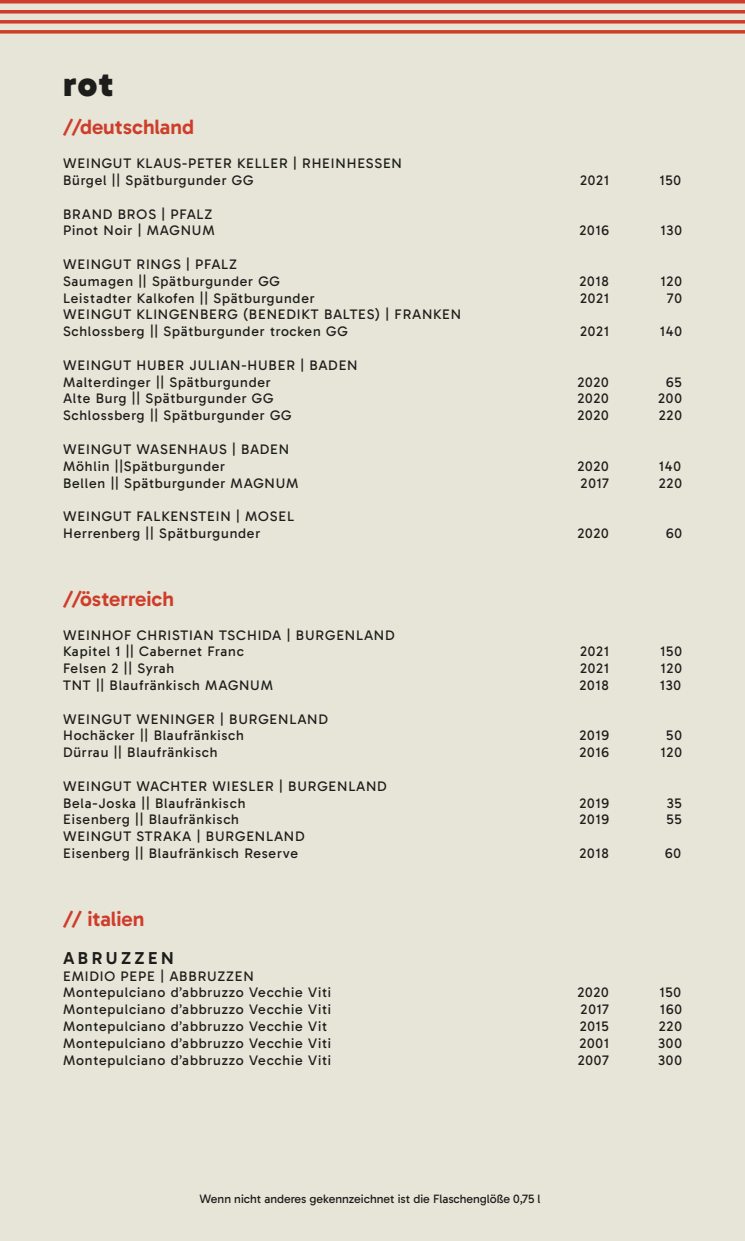
<style>
.page{position:relative;width:745px;height:1241px;background:#fff}
.page>*{position:absolute;margin:0;border:0;box-sizing:border-box;transform-origin:0 0}
.Gericht{font:900 35px "Gabarito";color:#1d1d1b}
.deutschland{font:600 21px "Gabarito";color:#ce3d2a}
.Gericht-2{font:600 17.5px "Gabarito";letter-spacing:.2em;color:#1d1d1b}
.Wein_3_Spaltig{font:14px "Gabarito";letter-spacing:.06em;color:#1d1d1b}
.t1{font:12.25px "Gabarito";color:#1d1d1b}
</style>
<div class="page">
<div style="left:0;top:0;width:744px;height:1240px;background:#e7e5d8"></div>
<hr style="left:0;top:0;width:744px;height:3px;background:#ce3d2a">
<svg style="left:0;top:10px;width:744px;height:4px;background:#d0513f"></svg>
<svg style="left:0;top:20px;width:744px;height:4px;background:#d1513f"></svg>
<svg style="left:0;top:30px;width:744px;height:4px;background:#d0513f"></svg>
<p class="Gericht" style="left:63px;top:61px;width:52px">rot</p>
<p class="deutschland" style="left:63px;top:114px;width:132px">//deutschland</p>
<p class="Wein_3_Spaltig" style="left:63px;top:155px;width:340px">WEINGUT KLAUS-PETER KELLER | RHEINHESSEN</p>
<p class="Wein_3_Spaltig" style="left:63px;top:171px;width:192px">Bürgel || Spätburgunder GG</p>
<p class="Wein_3_Spaltig" style="left:579px;top:171px;width:30px">2021</p>
<p class="Wein_3_Spaltig" style="left:659px;top:171px;width:23px">150</p>
<p class="Wein_3_Spaltig" style="left:63px;top:205px;width:151px">BRAND BROS | PFALZ</p>
<p class="Wein_3_Spaltig" style="left:63px;top:222px;width:153px">Pinot Noir | MAGNUM</p>
<p class="Wein_3_Spaltig" style="left:579px;top:222px;width:31px">2016</p>
<p class="Wein_3_Spaltig" style="left:660px;top:222px;width:23px">130</p>
<p class="Wein_3_Spaltig" style="left:63px;top:255px;width:175px">WEINGUT RINGS | PFALZ</p>
<p class="Wein_3_Spaltig" style="left:63px;top:272px;width:218px">Saumagen || Spätburgunder GG</p>
<p class="Wein_3_Spaltig" style="left:579px;top:272px;width:31px">2018</p>
<p class="Wein_3_Spaltig" style="left:660px;top:272px;width:23px">120</p>
<p class="Wein_3_Spaltig" style="left:63px;top:289px;width:253px">Leistadter Kalkofen || Spätburgunder</p>
<p class="Wein_3_Spaltig" style="left:579px;top:289px;width:30px">2021</p>
<p class="Wein_3_Spaltig" style="left:666px;top:289px;width:17px">70</p>
<p class="Wein_3_Spaltig" style="left:63px;top:306px;width:399px">WEINGUT KLINGENBERG (BENEDIKT BALTES) | FRANKEN</p>
<p class="Wein_3_Spaltig" style="left:63px;top:323px;width:286px">Schlossberg || Spätburgunder trocken GG</p>
<p class="Wein_3_Spaltig" style="left:579px;top:323px;width:30px">2021</p>
<p class="Wein_3_Spaltig" style="left:659px;top:323px;width:23px">140</p>
<p class="Wein_3_Spaltig" style="left:63px;top:356px;width:296px">WEINGUT HUBER JULIAN-HUBER | BADEN</p>
<p class="Wein_3_Spaltig" style="left:63px;top:373px;width:209px">Malterdinger || Spätburgunder</p>
<p class="Wein_3_Spaltig" style="left:577px;top:373px;width:33px">2020</p>
<p class="Wein_3_Spaltig" style="left:665px;top:373px;width:17px">65</p>
<p class="Wein_3_Spaltig" style="left:63px;top:390px;width:212px">Alte Burg || Spätburgunder GG</p>
<p class="Wein_3_Spaltig" style="left:577px;top:390px;width:33px">2020</p>
<p class="Wein_3_Spaltig" style="left:657px;top:390px;width:25px">200</p>
<p class="Wein_3_Spaltig" style="left:63px;top:407px;width:230px">Schlossberg || Spätburgunder GG</p>
<p class="Wein_3_Spaltig" style="left:577px;top:407px;width:33px">2020</p>
<p class="Wein_3_Spaltig" style="left:658px;top:407px;width:25px">220</p>
<p class="Wein_3_Spaltig" style="left:63px;top:440px;width:227px">WEINGUT WASENHAUS | BADEN</p>
<p class="Wein_3_Spaltig" style="left:63px;top:457px;width:163px">Möhlin ||Spätburgunder</p>
<p class="Wein_3_Spaltig" style="left:577px;top:457px;width:33px">2020</p>
<p class="Wein_3_Spaltig" style="left:658px;top:457px;width:23px">140</p>
<p class="Wein_3_Spaltig" style="left:63px;top:474px;width:237px">Bellen || Spätburgunder MAGNUM</p>
<p class="Wein_3_Spaltig" style="left:580px;top:474px;width:30px">2017</p>
<p class="Wein_3_Spaltig" style="left:658px;top:474px;width:25px">220</p>
<p class="Wein_3_Spaltig" style="left:63px;top:507px;width:232px">WEINGUT FALKENSTEIN | MOSEL</p>
<p class="Wein_3_Spaltig" style="left:63px;top:524px;width:198px">Herrenberg || Spätburgunder</p>
<p class="Wein_3_Spaltig" style="left:577px;top:524px;width:33px">2020</p>
<p class="Wein_3_Spaltig" style="left:665px;top:524px;width:17px">60</p>
<p class="deutschland" style="left:63px;top:585px;width:112px">//österreich</p>
<p class="Wein_3_Spaltig" style="left:63px;top:626px;width:333px">WEINHOF CHRISTIAN TSCHIDA | BURGENLAND</p>
<p class="Wein_3_Spaltig" style="left:63px;top:642px;width:182px">Kapitel 1 || Cabernet Franc</p>
<p class="Wein_3_Spaltig" style="left:579px;top:642px;width:30px">2021</p>
<p class="Wein_3_Spaltig" style="left:660px;top:642px;width:23px">150</p>
<p class="Wein_3_Spaltig" style="left:63px;top:659px;width:112px">Felsen 2 || Syrah</p>
<p class="Wein_3_Spaltig" style="left:579px;top:659px;width:30px">2021</p>
<p class="Wein_3_Spaltig" style="left:660px;top:659px;width:23px">120</p>
<p class="Wein_3_Spaltig" style="left:63px;top:676px;width:211px">TNT || Blaufränkisch MAGNUM</p>
<p class="Wein_3_Spaltig" style="left:579px;top:676px;width:31px">2018</p>
<p class="Wein_3_Spaltig" style="left:659px;top:676px;width:23px">130</p>
<p class="Wein_3_Spaltig" style="left:63px;top:710px;width:266px">WEINGUT WENINGER | BURGENLAND</p>
<p class="Wein_3_Spaltig" style="left:63px;top:726px;width:182px">Hochäcker || Blaufränkisch</p>
<p class="Wein_3_Spaltig" style="left:579px;top:726px;width:31px">2019</p>
<p class="Wein_3_Spaltig" style="left:665px;top:726px;width:17px">50</p>
<p class="Wein_3_Spaltig" style="left:63px;top:743px;width:156px">Dürrau || Blaufränkisch</p>
<p class="Wein_3_Spaltig" style="left:579px;top:743px;width:31px">2016</p>
<p class="Wein_3_Spaltig" style="left:660px;top:743px;width:23px">120</p>
<p class="Wein_3_Spaltig" style="left:63px;top:777px;width:325px">WEINGUT WACHTER WIESLER | BURGENLAND</p>
<p class="Wein_3_Spaltig" style="left:63px;top:794px;width:184px">Bela-Joska || Blaufränkisch</p>
<p class="Wein_3_Spaltig" style="left:579px;top:794px;width:31px">2019</p>
<p class="Wein_3_Spaltig" style="left:666px;top:794px;width:17px">35</p>
<p class="Wein_3_Spaltig" style="left:63px;top:810px;width:177px">Eisenberg || Blaufränkisch</p>
<p class="Wein_3_Spaltig" style="left:579px;top:810px;width:31px">2019</p>
<p class="Wein_3_Spaltig" style="left:666px;top:810px;width:17px">55</p>
<p class="Wein_3_Spaltig" style="left:63px;top:827px;width:243px">WEINGUT STRAKA | BURGENLAND</p>
<p class="Wein_3_Spaltig" style="left:63px;top:844px;width:236px">Eisenberg || Blaufränkisch Reserve</p>
<p class="Wein_3_Spaltig" style="left:579px;top:844px;width:31px">2018</p>
<p class="Wein_3_Spaltig" style="left:664px;top:844px;width:17px">60</p>
<p class="deutschland" style="left:63px;top:905px;width:83px">// italien</p>
<p class="Gericht-2" style="left:63px;top:946px;width:112px">ABRUZZEN</p>
<p class="Wein_3_Spaltig" style="left:63px;top:967px;width:192px">EMIDIO PEPE | ABBRUZZEN</p>
<p class="Wein_3_Spaltig" style="left:63px;top:983px;width:269px">Montepulciano d’abbruzzo Vecchie Viti</p>
<p class="Wein_3_Spaltig" style="left:577px;top:983px;width:33px">2020</p>
<p class="Wein_3_Spaltig" style="left:659px;top:983px;width:23px">150</p>
<p class="Wein_3_Spaltig" style="left:63px;top:1000px;width:269px">Montepulciano d’abbruzzo Vecchie Viti</p>
<p class="Wein_3_Spaltig" style="left:580px;top:1000px;width:30px">2017</p>
<p class="Wein_3_Spaltig" style="left:659px;top:1000px;width:23px">160</p>
<p class="Wein_3_Spaltig" style="left:63px;top:1017px;width:265px">Montepulciano d’abbruzzo Vecchie Vit</p>
<p class="Wein_3_Spaltig" style="left:579px;top:1017px;width:31px">2015</p>
<p class="Wein_3_Spaltig" style="left:658px;top:1017px;width:25px">220</p>
<p class="Wein_3_Spaltig" style="left:63px;top:1034px;width:269px">Montepulciano d’abbruzzo Vecchie Viti</p>
<p class="Wein_3_Spaltig" style="left:579px;top:1034px;width:31px">2001</p>
<p class="Wein_3_Spaltig" style="left:657px;top:1034px;width:25px">300</p>
<p class="Wein_3_Spaltig" style="left:63px;top:1051px;width:269px">Montepulciano d’abbruzzo Vecchie Viti</p>
<p class="Wein_3_Spaltig" style="left:577px;top:1051px;width:33px">2007</p>
<p class="Wein_3_Spaltig" style="left:657px;top:1051px;width:25px">300</p>
<p class="t1" style="left:199px;top:1190px;width:342px">Wenn nicht anderes gekennzeichnet ist die Flaschenglöße 0,75 l</p>
</div>
